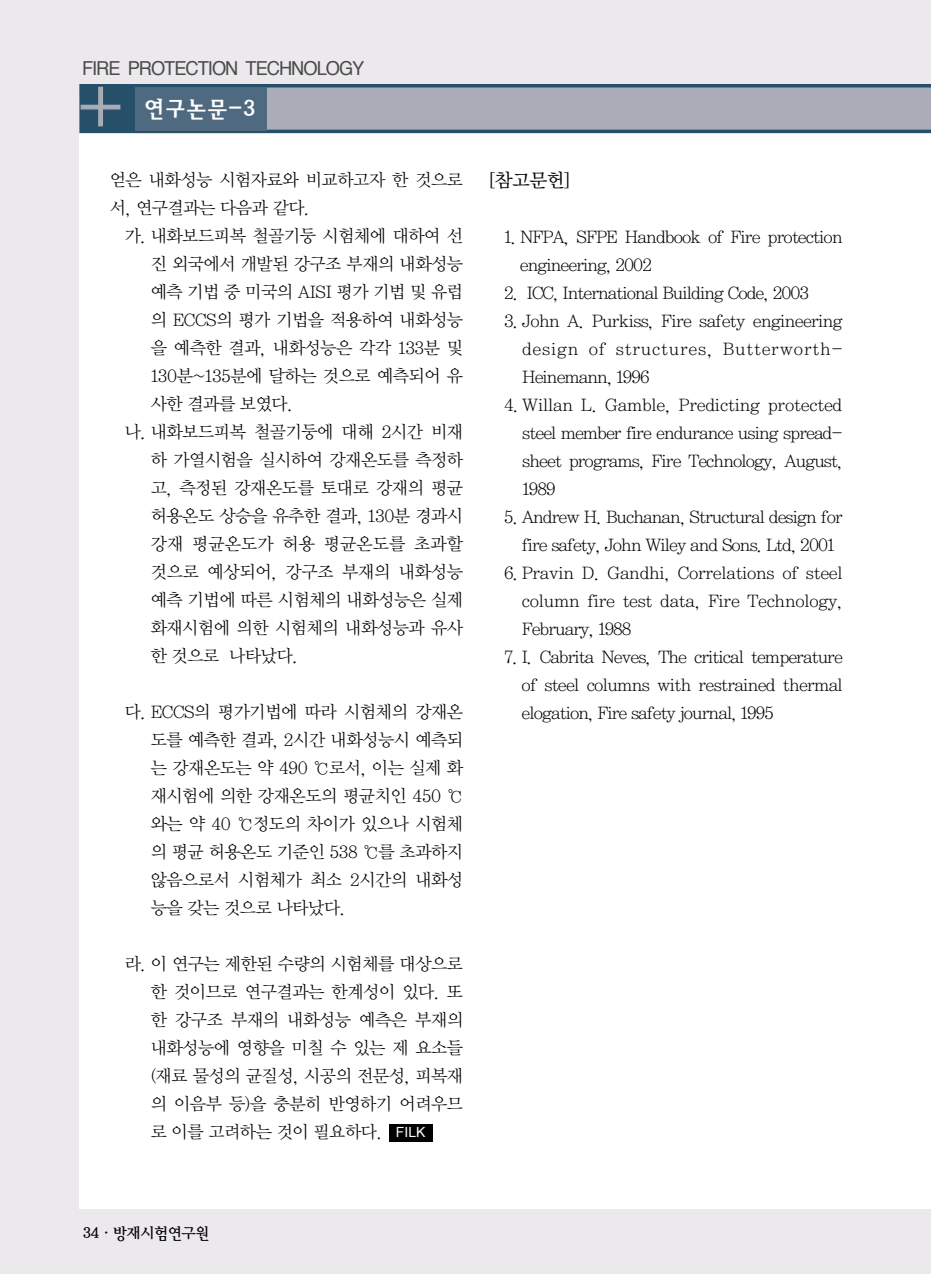
<style>
.page{position:relative;width:931px;height:1274px;background:#ebe9ec}
.page>*{position:absolute;margin:0;border:0;box-sizing:border-box;transform-origin:0 0}
.t1{font:38.5px "JC Ntg T";color:#aaadb7}
.t2{font:22.75px "Bird M";color:#fff}
.t3{font:19.25px "Helvetica";letter-spacing:-.055em;color:#4b4b4b;scale:.95 1}
.t4{font:19.25px "Y Mj O13";color:#000}
.t5{font:17.5px/28px "Y Mj O12";letter-spacing:-.095em;color:#000;text-align:justify}
.t6{font:17.5px/28px "Y Mj O12";letter-spacing:-.13em;color:#000;text-align:center}
.t7{font:17.5px/28px "Y Mj O12";letter-spacing:-.125em;color:#000}
.t8{font:17.5px "Y Mj O12";letter-spacing:-.065em;color:#000}
.t9{font:15.75px "Y Mj O24";letter-spacing:-.13em;color:#000}
.t10{font:14px "Arial";color:#fff}
</style>
<div class="page">
<div style="left:79px;top:97px;width:852px;height:1111px;background:#fff"></div>
<svg style="left:79px;top:84px;width:852px;height:49px;background:#939da9"></svg>
<div style="left:84px;top:87px;width:183px;height:43px;background:#4f6a80"></div>
<div style="left:82px;top:87px;width:53px;height:43px;background:#26506a"></div>
<div style="left:389px;top:1124px;width:44px;height:18px;background:#000"></div>
<p class="t3" style="left:82px;top:60px;width:299px">FIRE PROTECTION TECHNOLOGY</p>
<h1 class="t1" style="left:81px;top:89px;width:40px">╋</h1>
<h2 class="t2" style="left:143px;top:99px;width:115px">연구논문-3</h2>
<p class="t5" style="left:109px;top:167px;width:356px">얻은 내화성능 시험자료와 비교하고자 한 것으로 서, 연구결과는 다음과 같다.</p>
<p class="t5" style="left:124px;top:223px;width:341px">가. 내화보드피복 철골기둥 시험체에 대하여 선</p>
<p class="t5" style="left:150px;top:251px;width:315px">진 외국에서 개발된 강구조 부재의 내화성능</p>
<p class="t5" style="left:150px;top:279px;width:315px">예측 기법 중 미국의 AISI 평가 기법 및 유럽</p>
<p class="t5" style="left:150px;top:307px;width:315px">의 ECCS의 평가 기법을 적용하여 내화성능</p>
<p class="t5" style="left:150px;top:335px;width:315px">을 예측한 결과, 내화성능은 각각 133분 및</p>
<p class="t5" style="left:150px;top:363px;width:315px">130분~135분에 달하는 것으로 예측되어 유</p>
<p class="t5" style="left:150px;top:391px;width:145px">사한 결과를 보였다.</p>
<p class="t5" style="left:124px;top:419px;width:341px">나. 내화보드피복 철골기둥에 대해 2시간 비재</p>
<p class="t5" style="left:150px;top:447px;width:315px">하 가열시험을 실시하여 강재온도를 측정하</p>
<p class="t5" style="left:150px;top:475px;width:315px">고, 측정된 강재온도를 토대로 강재의 평균</p>
<p class="t5" style="left:150px;top:503px;width:315px">허용온도 상승을 유추한 결과, 130분 경과시</p>
<p class="t8" style="left:150px;top:536px;width:315px">강재 평균온도가 허용 평균온도를 초과할</p>
<p class="t5" style="left:150px;top:559px;width:315px">것으로 예상되어, 강구조 부재의 내화성능</p>
<p class="t5" style="left:150px;top:587px;width:315px">예측 기법에 따른 시험체의 내화성능은 실제</p>
<p class="t5" style="left:150px;top:615px;width:315px">화재시험에 의한 시험체의 내화성능과 유사</p>
<p class="t5" style="left:150px;top:643px;width:150px">한 것으로 나타났다.</p>
<p class="t5" style="left:150px;top:699px;width:315px;text-indent:-26px">다. ECCS의 평가기법에 따라 시험체의 강재온 도를 예측한 결과, 2시간 내화성능시 예측되 는 강재온도는 약 490 ℃로서, 이는 실제 화 재시험에 의한 강재온도의 평균치인 450 ℃ 와는 약 40 ℃정도의 차이가 있으나 시험체 의 평균 허용온도 기준인 538 ℃를 초과하지 않음으로서 시험체가 최소 2시간의 내화성 능을 갖는 것으로 나타났다.</p>
<p class="t5" style="left:150px;top:951px;width:315px;text-indent:-26px">라. 이 연구는 제한된 수량의 시험체를 대상으로 한 것이므로 연구결과는 한계성이 있다. 또 한 강구조 부재의 내화성능 예측은 부재의 내화성능에 영향을 미칠 수 있는 제 요소들 (재료 물성의 균질성, 시공의 전문성, 피복재 의 이음부 등)을 충분히 반영하기 어려우므 로 이를 고려하는 것이 필요하다.</p>
<p class="t10" style="left:396px;top:1125px;width:31px">FILK</p>
<p class="t4" style="left:489px;top:172px;width:84px">[참고문헌]</p>
<p class="t7" style="left:519px;top:224px;width:326px;text-indent:-16px">1. NFPA, SFPE Handbook of Fire protection engineering, 2002</p>
<p class="t6" style="left:504px;top:280px;width:308px">2. ICC, International Building Code, 2003</p>
<p class="t5" style="left:521px;top:308px;width:324px;text-indent:-18px">3. John A. Purkiss, Fire safety engineering design of structures, Butterworth-Heinemann, 1996</p>
<p class="t5" style="left:522px;top:392px;width:323px;text-indent:-18px">4. Willan L. Gamble, Predicting protected steel member fire endurance using spread&shy;sheet programs, Fire Technology, August, 1989</p>
<p class="t6" style="left:504px;top:504px;width:341px">5. Andrew H. Buchanan, Structural design for fire safety, John Wiley and Sons. Ltd, 2001</p>
<p class="t5" style="left:521px;top:560px;width:324px;text-indent:-18px">6. Pravin D. Gandhi, Correlations of steel column fire test data, Fire Technology, February, 1988</p>
<p class="t5" style="left:521px;top:644px;width:324px;text-indent:-17px">7. I. Cabrita Neves, The critical temperature of steel columns with restrained thermal elogation, Fire safety journal, 1995</p>
<p class="t9" style="left:82px;top:1226px;width:130px">34·방재시험연구원</p>
</div>
